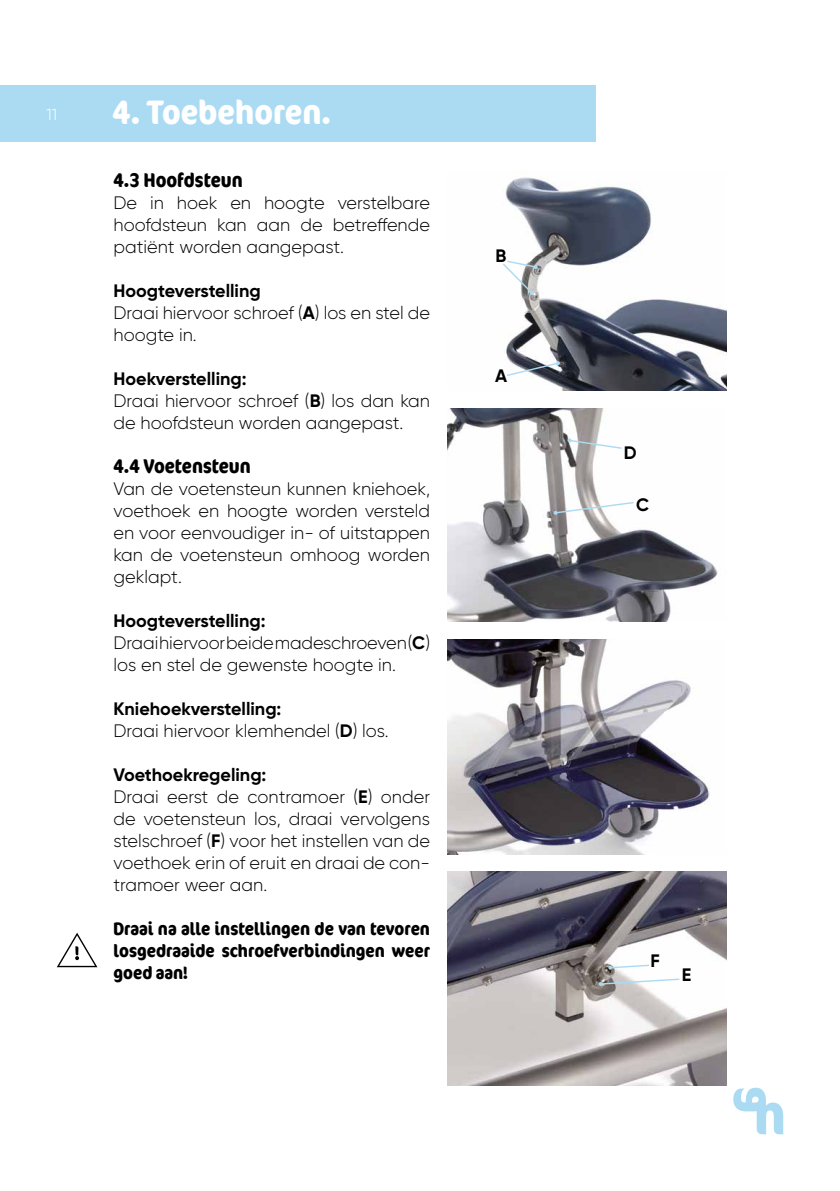
<style>
.page{position:relative;width:840px;height:1191px;background:#fff}
.page>*{position:absolute;margin:0;border:0;box-sizing:border-box;transform-origin:0 0}
.t1{font:700 condensed 34px "Cocon Offc Pro";color:#fff}
.t2{font:700 condensed 20px "Cocon Offc Pro";color:#000}
.t3{font:300 18px/22px "Gilroy";color:#000}
.t4{font:700 condensed 18px/22px "Cocon Offc Pro";color:#000;text-align:justify}
.t5{font:700 18px "Gilroy";color:#000}
.t6{font:300 16px "Gilroy";color:#fff}
.s1{font-weight:700}
</style>
<div class="page">
<div style="left:0;top:85px;width:595px;height:57px;background:#aadbf3"></div>
<svg style="left:733px;top:1087px;width:49px;height:47px"></svg>
<svg style="left:57px;top:932px;width:40px;height:35px"></svg>
<img style="left:447px;top:639px;width:263px;height:216px">
<img style="left:505px;top:177px;width:221px;height:213px">
<svg style="left:505px;top:361px;width:55px;height:16px"></svg>
<svg style="left:503px;top:260px;width:34px;height:35px"></svg>
<img style="left:447px;top:408px;width:271px;height:214px">
<svg style="left:567px;top:438px;width:55px;height:12px"></svg>
<svg style="left:553px;top:501px;width:81px;height:14px"></svg>
<img style="left:447px;top:871px;width:279px;height:214px">
<svg style="left:598px;top:977px;width:82px;height:9px"></svg>
<svg style="left:608px;top:964px;width:42px;height:5px"></svg>
<p class="t6" style="left:47px;top:104px;width:12px">11</p>
<h1 class="t1" style="left:113px;top:88px;width:220px">4. Toebehoren.</h1>
<p class="t2" style="left:113px;top:165px;width:131px">4.3 Hoofdsteun</p>
<p class="t3" style="left:113px;top:191px;width:318px;text-align:justify">De in hoek en hoogte verstelbare hoofdsteun kan aan de betreffende patiënt worden aangepast.</p>
<p class="t3" style="left:113px;top:279px;width:318px"><span class="s1">Hoogteverstelling<br></span>Draai hiervoor schroef (<span class="s1">A</span>) los en stel de hoogte in.</p>
<p class="t3" style="left:113px;top:367px;width:318px"><span class="s1">Hoekverstelling:<br></span>Draai hiervoor schroef (<span class="s1">B</span>) los dan kan de hoofdsteun worden aangepast.</p>
<p class="t2" style="left:113px;top:451px;width:139px">4.4 Voetensteun</p>
<p class="t3" style="left:113px;top:477px;width:318px;text-align:justify">Van de voetensteun kunnen kniehoek, voethoek en hoogte worden versteld en voor eenvoudiger in- of uitstappen kan de voetensteun omhoog worden geklapt.</p>
<p class="t3" style="left:113px;top:609px;width:318px"><span class="s1">Hoogteverstelling:<br></span>Draai hiervoor beide madeschroeven (<span class="s1">C</span>) los en stel de gewenste hoogte in.</p>
<p class="t3" style="left:113px;top:697px;width:276px"><span class="s1">Kniehoekverstelling:<br></span>Draai hiervoor klemhendel (<span class="s1">D</span>) los.</p>
<p class="t3" style="left:113px;top:763px;width:318px"><span class="s1">Voethoekregeling:<br></span>Draai eerst de contramoer (<span class="s1">E</span>) onder de voetensteun los, draai vervolgens stelschroef (<span class="s1">F</span>) voor het instellen van de voethoek erin of eruit en draai de con&shy;tramoer weer aan.</p>
<p class="t4" style="left:113px;top:916px;width:318px">Draai na alle instellingen de van tevoren losgedraaide schroefverbindingen weer goed aan!</p>
<p class="t5" style="left:495px;top:244px;width:12px">B</p>
<p class="t5" style="left:494px;top:365px;width:14px">A</p>
<p class="t5" style="left:623px;top:441px;width:14px">D</p>
<p class="t5" style="left:635px;top:493px;width:15px">C</p>
<p class="t5" style="left:650px;top:949px;width:11px">F</p>
<p class="t5" style="left:681px;top:963px;width:11px">E</p>
</div>
